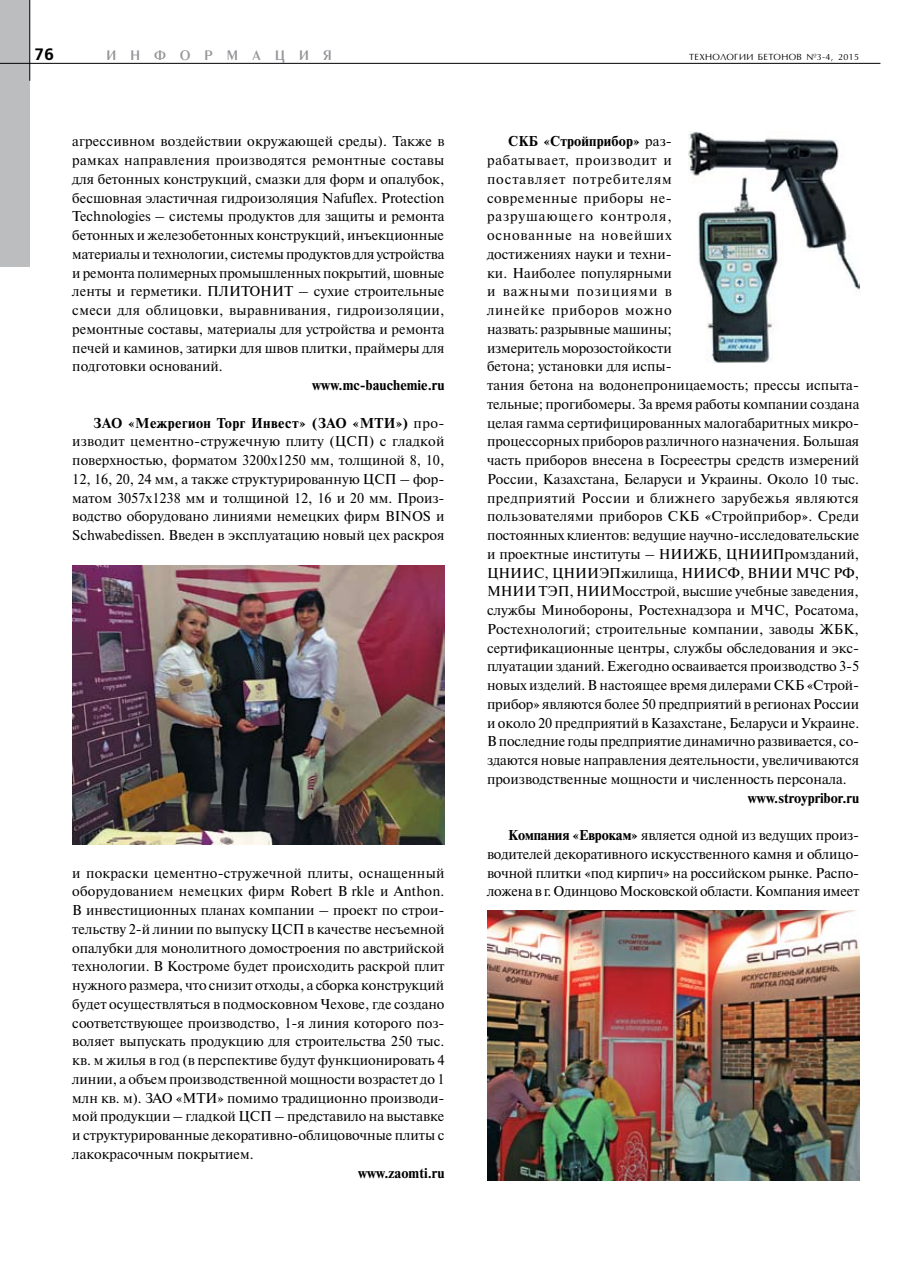
<style>
.page{position:relative;width:923px;height:1263px;background:#fff}
.page>*{position:absolute;margin:0;border:0;box-sizing:border-box;transform-origin:0 0}
.t1{font:700 16.5px "Free Set C";color:#000}
.t2{font:14.55px "Penta Demi";letter-spacing:.985em;color:#939598}
.t3{font:14.25px/18.8px "Newton C";color:#000;text-align:justify}
.t4{font:700 14.25px "Newton C";color:#000}
.t5{font:9px "AG Opus";letter-spacing:.045em;color:#000}
.s1{font-weight:700}
</style>
<div class="page">
<div style="left:0;top:0;width:30px;height:267px;background:#bcbdbf"></div>
<img style="left:72px;top:566px;width:372px;height:279px">
<img style="left:487px;top:910px;width:372px;height:270px">
<img style="left:689px;top:132px;width:170px;height:231px">
<hr style="left:29px;top:0;width:1px;height:81px;background:#000">
<hr style="left:0;top:63px;width:880px;height:1px;background:#000">
<p class="t1" style="left:34px;top:45px;width:22px">76</p>
<p class="t5" style="left:689px;top:51px;width:172px">ТЕХНОЛОГИИ БЕТОНОВ №3-4, 2015</p>
<p class="t2" style="left:106px;top:48px;width:227px">ИНФОРМАЦИЯ</p>
<p class="t3" style="left:72px;top:132px;width:374px">агрессивном воздействии окружающей среды). Также в рамках направления производятся ремонтные составы для бетонных конструкций, смазки для форм и опалубок, бесшовная эластичная гидроизоляция Nafuflex. Protection Technologies – системы продуктов для защиты и ремонта бетонных и железобетонных конструкций, инъекционные материалы и технологии, системы продуктов для устройства и ремонта полимерных промышленных покрытий, шовные ленты и герметики. ПЛИТОНИТ – сухие строительные смеси для облицовки, выравнивания, гидроизоляции, ремонтные составы, материалы для устройства и ремонта печей и каминов, затирки для швов плитки, праймеры для подготовки оснований.</p>
<p class="t4" style="left:312px;top:377px;width:134px">www.mc-bauchemie.ru</p>
<p class="t3" style="left:72px;top:413px;width:374px;text-indent:21px"><span class="s1">ЗАО «Межрегион Торг Инвест» (ЗАО «МТИ»)</span> про&shy;изводит цементно-стружечную плиту (ЦСП) с гладкой поверхностью, форматом 3200х1250 мм, толщиной 8, 10, 12, 16, 20, 24 мм, а также структурированную ЦСП – фор&shy;матом 3057х1238 мм и толщиной 12, 16 и 20 мм. Произ&shy;водство оборудовано линиями немецких фирм BINOS и Schwabedissen. Введен в эксплуатацию новый цех раскроя</p>
<p class="t3" style="left:72px;top:863px;width:374px">и покраски цементно-стружечной плиты, оснащенный оборудованием немецких фирм Robert B rkle и Anthon.<br>В инвестиционных планах компании – проект по строи&shy;тельству 2-й линии по выпуску ЦСП в качестве несъемной опалубки для монолитного домостроения по австрийской технологии. В Костроме будет происходить раскрой плит нужного размера, что снизит отходы, а сборка конструкций будет осуществляться в подмосковном Чехове, где создано соответствующее производство, 1-я линия которого поз&shy;воляет выпускать продукцию для строительства 250 тыс. кв. м жилья в год (в перспективе будут функционировать 4 линии, а объем производственной мощности возрастет до 1 млн кв. м). ЗАО «МТИ» помимо традиционно производи&shy;мой продукции – гладкой ЦСП – представило на выставке и структурированные декоративно-облицовочные плиты с лакокрасочным покрытием.</p>
<p class="t4" style="left:358px;top:1165px;width:88px">www.zaomti.ru</p>
<p class="t3" style="left:487px;top:132px;width:374px;text-align:left;text-indent:21px"><span class="s1">СКБ «Стройприбор»</span> раз-<br>рабатывает, производит и<br>поставляет потребителям<br>современные приборы не-<br>разрушающего контроля,<br>основанные на новейших<br>достижениях науки и техни-<br>ки. Наиболее популярными<br>и важными позициями в<br>линейке приборов можно<br>назвать: разрывные машины;<br>измеритель морозостойкости<br>бетона; установки для испы-<br>тания бетона на водонепроницаемость; прессы испыта&shy;тельные; прогибомеры. За время работы компании создана целая гамма сертифицированных малогабаритных микро&shy;процессорных приборов различного назначения. Большая часть приборов внесена в Госреестры средств измерений России, Казахстана, Беларуси и Украины. Около 10 тыс. предприятий России и ближнего зарубежья являются пользователями приборов СКБ «Стройприбор». Среди постоянных клиентов: ведущие научно-исследовательские и проектные институты – НИИЖБ, ЦНИИПромзданий, ЦНИИС, ЦНИИЭПжилища, НИИСФ, ВНИИ МЧС РФ, МНИИ ТЭП, НИИМосстрой, высшие учебные заведения, службы Минобороны, Ростехнадзора и МЧС, Росатома, Ростехнологий; строительные компании, заводы ЖБК, сертификационные центры, службы обследования и экс&shy;плуатации зданий. Ежегодно осваивается производство 3-5 новых изделий. В настоящее время дилерами СКБ «Строй&shy;прибор» являются более 50 предприятий в регионах России и около 20 предприятий в Казахстане, Беларуси и Украине.<br>В последние годы предприятие динамично развивается, со&shy;здаются новые направления деятельности, увеличиваются производственные мощности и численность персонала.</p>
<p class="t4" style="left:748px;top:790px;width:113px">www.stroypribor.ru</p>
<p class="t3" style="left:487px;top:826px;width:374px;text-indent:21px"><span class="s1">Компания «Еврокам»</span> является одной из ведущих произ&shy;водителей декоративного искусственного камня и облицо&shy;вочной плитки «под кирпич» на российском рынке. Распо&shy;ложена в г. Одинцово Московской области. Компания имеет</p>
</div>
